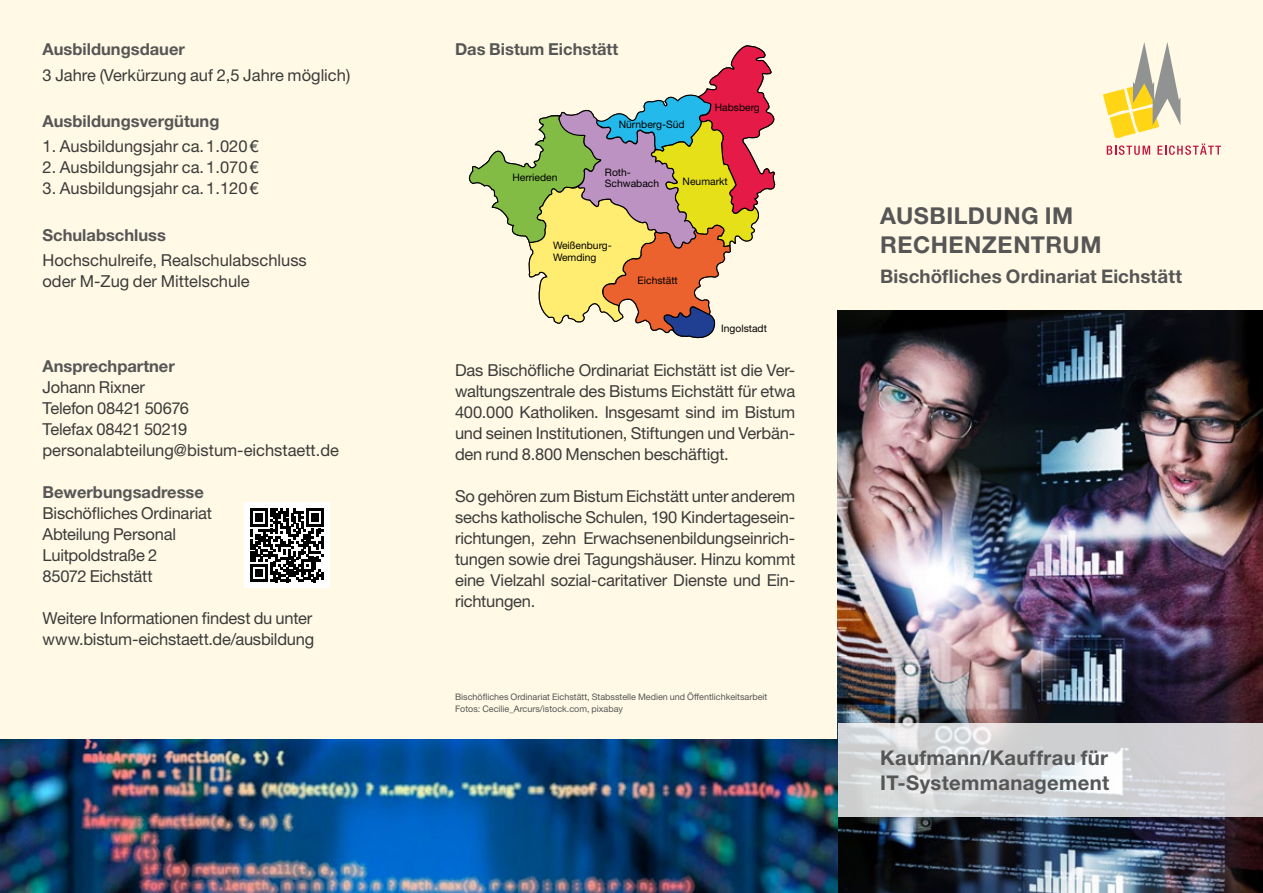
<style>
.page{position:relative;width:1263px;height:893px;background:#fff9e5}
.page>*{position:absolute;margin:0;border:0;box-sizing:border-box;transform-origin:0 0}
.t1{font:700 23.25px/28.5px "Helvetica Neue LT";letter-spacing:.02em;color:#565656}
.t2{font:700 20.25px/24.3px "Helvetica Neue LT";letter-spacing:.015em;color:#565656}
.t3{font:700 18.75px "Helvetica Neue LT";letter-spacing:.005em;color:#565656}
.t4{font:16.5px/21px "Helvetica Neue LT";letter-spacing:-.01em;color:#3b3b3a}
.t5{font:700 16.5px "Helvetica Neue LT";color:#565656}
.t6{font:10.35px/11.4px "Helvetica Neue LT";color:#000}
.t7{font:9px/12px "Helvetica Neue LT";color:#565656}
</style>
<div class="page">
<img style="left:838px;top:310px;width:425px;height:583px">
<svg style="left:1103px;top:42px;width:77px;height:96px"></svg>
<svg style="left:1107px;top:145px;width:43px;height:10px"></svg>
<svg style="left:1157px;top:144px;width:64px;height:11px"></svg>
<svg style="left:838px;top:723px;width:425px;height:93px;background:#d6d7d9"></svg>
<img style="left:0;top:740px;width:838px;height:153px">
<svg style="left:468px;top:45px;width:308px;height:294px"></svg>
<div style="left:244px;top:503px;width:86px;height:85px;background:#fff"></div>
<svg style="left:250px;top:509px;width:74px;height:73px"></svg>
<p class="t5" style="left:43px;top:39px;width:144px">Ausbildungsdauer</p>
<p class="t4" style="left:43px;top:64px;width:309px">3 Jahre (Verkürzung auf 2,5 Jahre möglich)</p>
<p class="t5" style="left:43px;top:111px;width:178px">Ausbildungsvergütung</p>
<p class="t4" style="left:43px;top:136px;width:218px">1. Ausbildungsjahr ca.1.020€</p>
<p class="t4" style="left:43px;top:157px;width:218px">2. Ausbildungsjahr ca.1.070€</p>
<p class="t4" style="left:43px;top:178px;width:218px">3. Ausbildungsjahr ca.1.120€</p>
<p class="t5" style="left:43px;top:225px;width:125px">Schulabschluss</p>
<p class="t4" style="left:43px;top:250px;width:266px">Hochschulreife, Realschulabschluss oder M-Zug der Mittelschule</p>
<p class="t5" style="left:43px;top:356px;width:134px">Ansprechpartner</p>
<p class="t4" style="left:43px;top:376px;width:298px">Johann Rixner<br>Telefon 08421 50676<br>Telefax 08421 50219 personalabteilung@bistum-eichstaett.de</p>
<p class="t5" style="left:43px;top:482px;width:163px">Bewerbungsadresse</p>
<p class="t4" style="left:43px;top:502px;width:171px">Bischöfliches Ordinariat<br>Abteilung Personal<br>Luitpoldstraße 2<br>85072 Eichstätt</p>
<p class="t4" style="left:43px;top:607px;width:273px">Weitere Informationen findest du unter www.bistum-eichstaett.de/ausbildung</p>
<p class="t5" style="left:455px;top:39px;width:165px">Das Bistum Eichstätt</p>
<p class="t6" style="left:619px;top:119px;width:67px">Nürnberg-Süd</p>
<p class="t6" style="left:715px;top:102px;width:46px">Habsberg</p>
<p class="t6" style="left:512px;top:172px;width:47px">Herrieden</p>
<p class="t6" style="left:605px;top:166px;width:56px">Roth-<br>Schwabach</p>
<p class="t6" style="left:553px;top:239px;width:60px">Weißenburg-<br>Wemding</p>
<p class="t6" style="left:683px;top:175px;width:47px">Neumarkt</p>
<p class="t6" style="left:637px;top:275px;width:42px">Eichstätt</p>
<p class="t6" style="left:721px;top:322px;width:47px">Ingolstadt</p>
<p class="t4" style="left:455px;top:359px;width:342px;text-align:justify">Das Bischöfliche Ordinariat Eichstätt ist die Ver&shy;waltungszentrale des Bistums Eichstätt für etwa 400.000 Katholiken. Insgesamt sind im Bistum und seinen Institutionen, Stiftungen und Verbän&shy;den rund 8.800 Menschen beschäftigt.</p>
<p class="t4" style="left:455px;top:485px;width:342px;text-align:justify">So gehören zum Bistum Eichstätt unter anderem sechs katholische Schulen, 190 Kindertagesein&shy;richtungen, zehn Erwachsenenbildungseinrich&shy;tungen sowie drei Tagungshäuser. Hinzu kommt eine Vielzahl sozial-caritativer Dienste und Ein&shy;richtungen.</p>
<p class="t7" style="left:455px;top:690px;width:314px">Bischöfliches Ordinariat Eichstätt, Stabsstelle Medien und Öffentlichkeitsarbeit<br>Fotos: Cecilie_Arcurs/istock.com, pixabay</p>
<h1 class="t1" style="left:880px;top:201px;width:223px">AUSBILDUNG IM<br>RECHENZENTRUM</h1>
<p class="t3" style="left:880px;top:265px;width:303px">Bischöfliches Ordinariat Eichstätt</p>
<p class="t2" style="left:880px;top:746px;width:230px">Kaufmann/Kauffrau für<br>IT-Systemmanagement</p>
</div>
